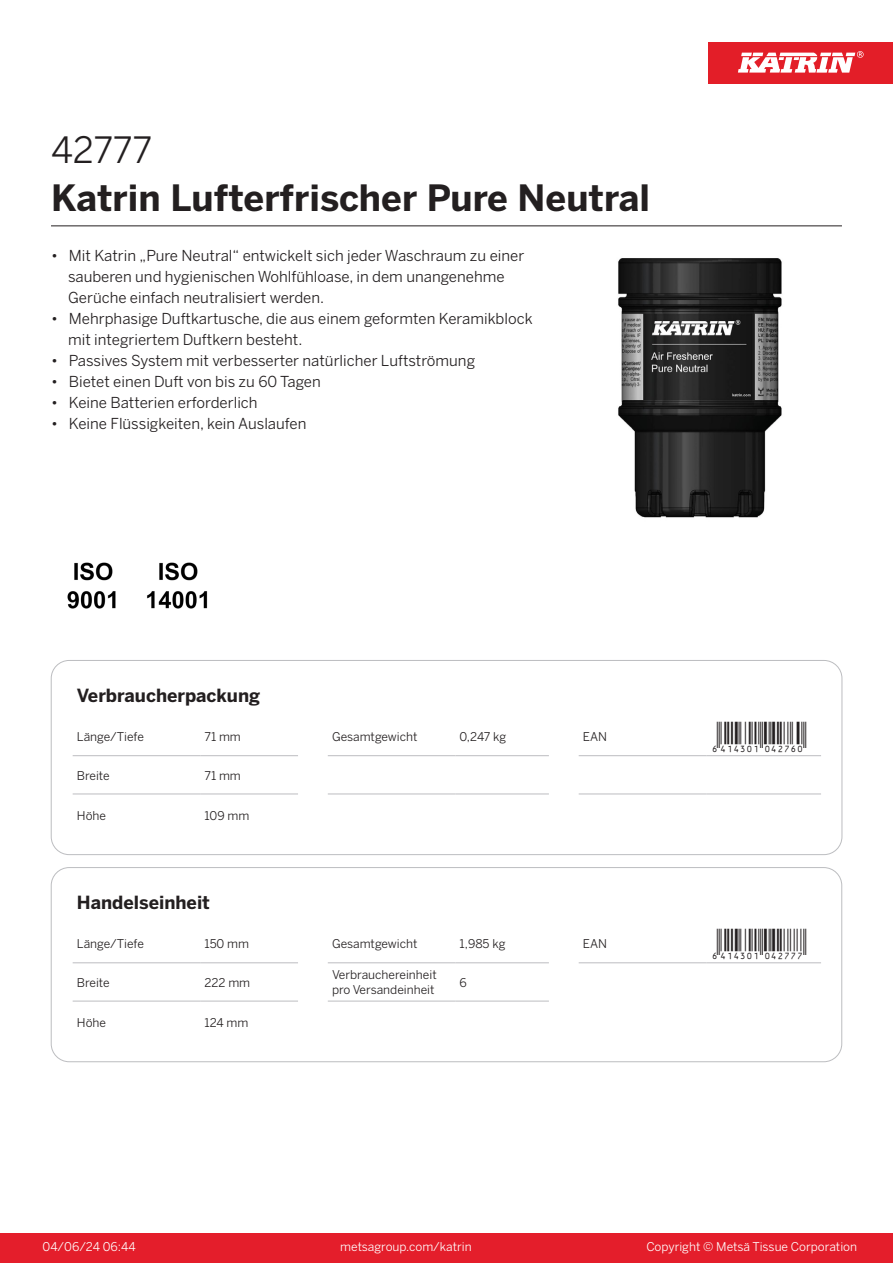
<style>
.page{position:relative;width:893px;height:1263px;background:#fff}
.page>*{position:absolute;margin:0;border:0;box-sizing:border-box;transform-origin:0 0}
.Product_Name{font:700 36px "Benton Sans";color:#231f20}
.External_material_co{font:36px "Benton Sans";letter-spacing:-.005em;color:#231f20}
.T_EAN{font:30px "Viisas EAN Matala";color:#231f20}
.T_TableHeader{font:700 18px "Benton Sans";color:#231f20}
.MarketingBullets{font:15px/21px "Benton Sans";color:#231f20}
.T_TableBody{font:12px/14.4px "Benton Sans";color:#231f20}
.t1{font:12px "Benton Sans";color:#fff}
</style>
<div class="page">
<div style="left:0;top:1233px;width:893px;height:30px;background:#e41e2b"></div>
<div style="left:708px;top:43px;width:185px;height:41px;background:#e31e28"></div>
<svg style="left:738px;top:51px;width:126px;height:22px"></svg>
<hr style="left:73px;top:755px;width:127px;height:1px;background:#bcbdc0">
<hr style="left:200px;top:755px;width:98px;height:1px;background:#bcbdc0">
<hr style="left:328px;top:755px;width:127px;height:1px;background:#bcbdc0">
<hr style="left:455px;top:755px;width:94px;height:1px;background:#bcbdc0">
<hr style="left:579px;top:755px;width:127px;height:1px;background:#bcbdc0">
<hr style="left:706px;top:755px;width:115px;height:1px;background:#bcbdc0">
<hr style="left:73px;top:794px;width:127px;height:1px;background:#bcbdc0">
<hr style="left:200px;top:794px;width:98px;height:1px;background:#bcbdc0">
<hr style="left:328px;top:794px;width:127px;height:1px;background:#bcbdc0">
<hr style="left:455px;top:794px;width:94px;height:1px;background:#bcbdc0">
<hr style="left:579px;top:794px;width:127px;height:1px;background:#bcbdc0">
<hr style="left:706px;top:794px;width:115px;height:1px;background:#bcbdc0">
<div style="left:51px;top:660px;width:791px;height:195px;border:1px solid #bcbdc0;border-radius:18px"></div>
<hr style="left:73px;top:962px;width:127px;height:1px;background:#bcbdc0">
<hr style="left:200px;top:962px;width:98px;height:1px;background:#bcbdc0">
<hr style="left:328px;top:962px;width:127px;height:1px;background:#bcbdc0">
<hr style="left:455px;top:962px;width:94px;height:1px;background:#bcbdc0">
<hr style="left:579px;top:962px;width:127px;height:1px;background:#bcbdc0">
<hr style="left:706px;top:962px;width:115px;height:1px;background:#bcbdc0">
<hr style="left:73px;top:1001px;width:127px;height:1px;background:#bcbdc0">
<hr style="left:200px;top:1001px;width:98px;height:1px;background:#bcbdc0">
<hr style="left:328px;top:1001px;width:127px;height:1px;background:#bcbdc0">
<hr style="left:455px;top:1001px;width:94px;height:1px;background:#bcbdc0">
<div style="left:51px;top:867px;width:791px;height:195px;border:1px solid #bcbdc0;border-radius:18px"></div>
<img style="left:618px;top:258px;width:164px;height:260px">
<img style="left:67px;top:562px;width:49px;height:47px">
<img style="left:147px;top:562px;width:61px;height:47px">
<hr style="left:51px;top:225px;width:791px;height:1px;background:#231f20">
<p class="External_material_co" style="left:51px;top:129px;width:103px">42777</p>
<p class="Product_Name" style="left:51px;top:175px;width:600px">Katrin Lufterfrischer Pure Neutral</p>
<p class="MarketingBullets" style="left:68px;top:245px;width:458px;text-indent:-17px">• Mit Katrin „Pure Neutral“ entwickelt sich jeder Waschraum zu einer sauberen und hygienischen Wohlfühloase, in dem unangenehme<br>Gerüche einfach neutralisiert werden.</p>
<p class="MarketingBullets" style="left:68px;top:308px;width:466px;text-indent:-17px">• Mehrphasige Duftkartusche, die aus einem geformten Keramikblock mit integriertem Duftkern besteht.</p>
<p class="MarketingBullets" style="left:51px;top:350px;width:426px">• Passives System mit verbesserter natürlicher Luftströmung</p>
<p class="MarketingBullets" style="left:51px;top:371px;width:271px">• Bietet einen Duft von bis zu 60 Tagen</p>
<p class="MarketingBullets" style="left:51px;top:392px;width:208px">• Keine Batterien erforderlich</p>
<p class="MarketingBullets" style="left:51px;top:413px;width:257px">• Keine Flüssigkeiten, kein Auslaufen</p>
<p class="T_TableHeader" style="left:77px;top:684px;width:185px">Verbraucherpackung</p>
<p class="T_TableBody" style="left:77px;top:730px;width:68px">Länge/Tiefe</p>
<p class="T_TableBody" style="left:204px;top:730px;width:38px">71 mm</p>
<p class="T_TableBody" style="left:332px;top:730px;width:87px">Gesamtgewicht</p>
<p class="T_TableBody" style="left:460px;top:730px;width:48px">0,247 kg</p>
<p class="T_TableBody" style="left:583px;top:730px;width:26px">EAN</p>
<p class="T_EAN" style="left:710px;top:721px;width:97px">*6414301042760*</p>
<p class="T_TableBody" style="left:77px;top:768px;width:34px">Breite</p>
<p class="T_TableBody" style="left:204px;top:768px;width:38px">71 mm</p>
<p class="T_TableBody" style="left:77px;top:808px;width:31px">Höhe</p>
<p class="T_TableBody" style="left:204px;top:808px;width:46px">109 mm</p>
<p class="T_TableHeader" style="left:77px;top:891px;width:135px">Handelseinheit</p>
<p class="T_TableBody" style="left:77px;top:937px;width:68px">Länge/Tiefe</p>
<p class="T_TableBody" style="left:204px;top:937px;width:46px">150 mm</p>
<p class="T_TableBody" style="left:332px;top:937px;width:87px">Gesamtgewicht</p>
<p class="T_TableBody" style="left:460px;top:937px;width:47px">1,985 kg</p>
<p class="T_TableBody" style="left:583px;top:937px;width:26px">EAN</p>
<p class="T_EAN" style="left:710px;top:928px;width:97px">*6414301042777*</p>
<p class="T_TableBody" style="left:77px;top:975px;width:34px">Breite</p>
<p class="T_TableBody" style="left:204px;top:975px;width:47px">222 mm</p>
<p class="T_TableBody" style="left:332px;top:968px;width:106px">Verbrauchereinheit pro Versandeinheit</p>
<p class="T_TableBody" style="left:460px;top:975px;width:9px">6</p>
<p class="T_TableBody" style="left:77px;top:1015px;width:31px">Höhe</p>
<p class="T_TableBody" style="left:204px;top:1015px;width:45px">124 mm</p>
<p class="t1" style="left:43px;top:1239px;width:95px">04/06/24 06:44</p>
<p class="t1" style="left:340px;top:1239px;width:133px">metsagroup.com/katrin</p>
<p class="t1" style="left:646px;top:1239px;width:212px">Copyright © Metsä Tissue Corporation</p>
</div>
